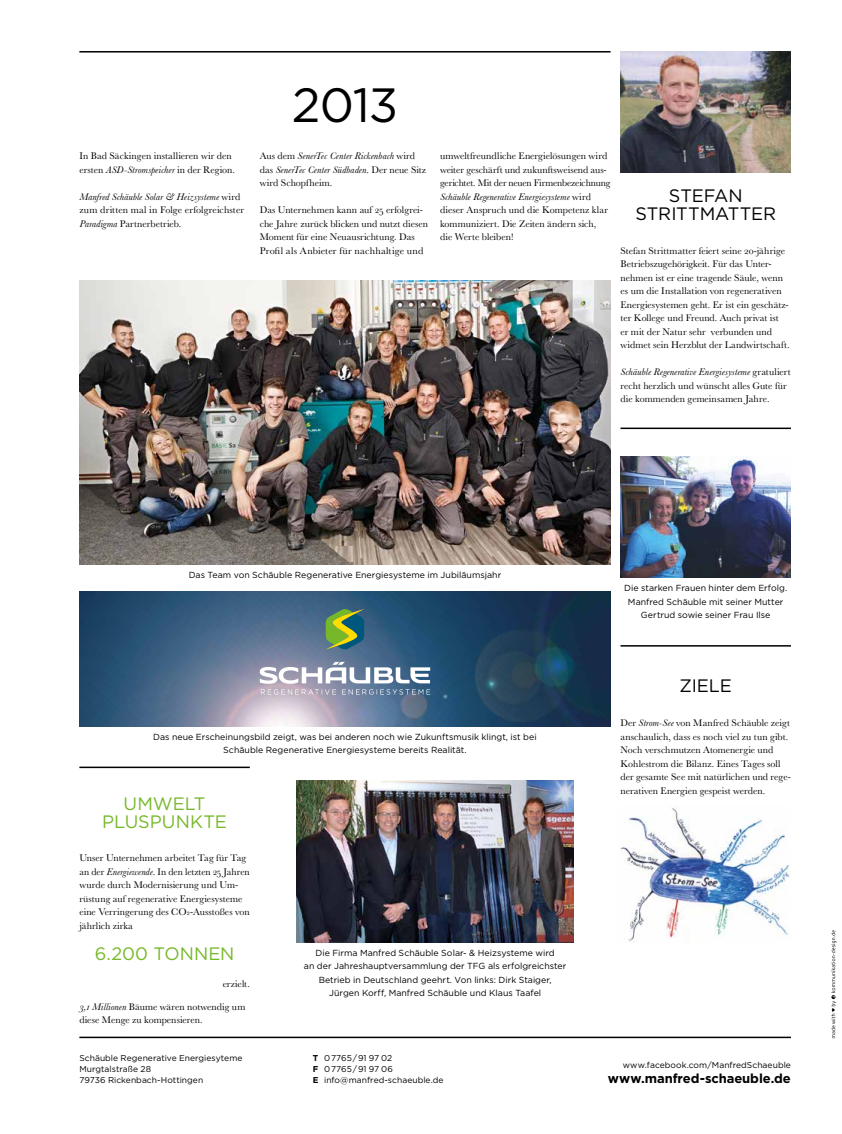
<style>
.page{position:relative;width:842px;height:1134px;background:#fff}
.page>*{position:absolute;margin:0;border:0;box-sizing:border-box;transform-origin:0 0}
.t1{font:48px "Gotham";color:#000}
.t2{font:18px/18px "Gotham";color:#76b82a}
.t3{font:18px/18px "Gotham";letter-spacing:-.01em;color:#000;text-align:center}
.t4{font:700 13px "Gotham";letter-spacing:-.005em;color:#000}
.t5{font:10px/13.5px "Baskerville MT Std";color:#000}
.t6{font:italic 10px/13.5px "Baskerville MT Std";letter-spacing:.015em;color:#000}
.t7{font:10px "Baskerville";color:#000}
.t8{font:8.8px/13.5px "Gotham";letter-spacing:.005em;color:#000;text-align:center}
.t9{font:8.5px/11px "Gotham";letter-spacing:.005em;color:#000}
.s1{font-style:italic}
.s2{font-style:normal}
.s3{font-weight:700}
</style>
<div class="page">
<img style="left:79px;top:591px;width:532px;height:135px">
<svg style="left:326px;top:608px;width:38px;height:42px;background:#64904f"></svg>
<svg style="left:260px;top:662px;width:170px;height:33px"></svg>
<img style="left:79px;top:281px;width:532px;height:283px">
<hr style="left:79px;top:51px;width:532px;height:2px;background:#000">
<hr style="left:620px;top:428px;width:171px;height:1px;background:#000">
<hr style="left:620px;top:645px;width:171px;height:2px;background:#000">
<hr style="left:79px;top:767px;width:171px;height:1px;background:#000">
<img style="left:297px;top:780px;width:276px;height:162px">
<img style="left:620px;top:51px;width:171px;height:122px">
<hr style="left:79px;top:1037px;width:712px;height:1px;background:#000">
<img style="left:620px;top:456px;width:171px;height:122px">
<img style="left:620px;top:808px;width:171px;height:134px">
<svg style="left:831px;top:930px;width:5px;height:108px"></svg>
<p class="t5" style="left:79px;top:149px;width:157px">In Bad Säckingen installieren wir den ersten <span class="s1">ASD-Stromspeicher</span> in der Region.</p>
<p class="t5" style="left:79px;top:190px;width:166px"><span class="s1">Manfred Schäuble Solar &amp; Heizsysteme</span> wird zum dritten mal in Folge erfolgreichster<br><span class="s1">Paradigma</span> Partnerbetrieb.</p>
<h1 class="t1" style="left:292px;top:78px;width:108px">2013</h1>
<p class="t6" style="left:260px;top:149px;width:168px"><span class="s2">Aus dem</span> SenerTec Center Rickenbach <span class="s2">wird das</span> SenerTec Center Südbaden<span class="s2">. Der neue Sitz wird Schopfheim.</span></p>
<p class="t5" style="left:260px;top:203px;width:170px">Das Unternehmen kann auf 25 erfolgrei&shy;che Jahre zurück blicken und nutzt diesen Moment für eine Neuausrichtung. Das Profil als Anbieter für nachhaltige und</p>
<p class="t5" style="left:440px;top:149px;width:172px">umweltfreundliche Energielösungen wird weiter geschärft und zukunftsweisend aus&shy;gerichtet. Mit der neuen Firmenbezeichnung <span class="s1">Schäuble Regenerative Energiesysteme</span> wird dieser Anspruch und die Kompetenz klar kommuniziert. Die Zeiten ändern sich, die Werte bleiben!</p>
<h2 class="t3" style="left:635px;top:187px;width:142px">Stefan<br>Strittmatter</h2>
<p class="t5" style="left:620px;top:244px;width:171px">Stefan Strittmatter feiert seine 20-jährige Betriebszugehörigkeit. Für das Unter&shy;nehmen ist er eine tragende Säule, wenn es um die Installation von regenerativen Energiesystemen geht. Er ist ein geschätz&shy;ter Kollege und Freund. Auch privat ist<br>er mit der Natur sehr verbunden und widmet sein Herzblut der Landwirtschaft.</p>
<p class="t5" style="left:620px;top:365px;width:172px"><span class="s1">Schäuble Regenerative Energiesysteme</span> gratuliert recht herzlich und wünscht alles Gute für die kommenden gemeinsamen Jahre.</p>
<p class="t8" style="left:189px;top:568px;width:314px">Das Team von Schäuble Regenerative Energiesysteme im Jubiläumsjahr</p>
<p class="t8" style="left:153px;top:730px;width:385px">Das neue Erscheinungsbild zeigt, was bei anderen noch wie Zukunftsmusik klingt, ist bei<br>Schäuble Regenerative Energiesysteme bereits Realität.</p>
<h2 class="t2" style="left:102px;top:794px;width:114px;text-indent:21px">Umwelt<br>PLUSPUNKTE</h2>
<p class="t5" style="left:79px;top:851px;width:172px">Unser Unternehmen arbeitet Tag für Tag an der <span class="s1">Energiewende</span>. In den letzten 25 Jahren wurde durch Modernisierung und Um&shy;rüstung auf regenerative Energiesysteme eine Verringerung des CO₂-Ausstoßes von jährlich zirka</p>
<h2 class="t2" style="left:95px;top:944px;width:138px">6.200 Tonn en</h2>
<p class="t7" style="left:223px;top:978px;width:29px">erzielt.</p>
<p class="t5" style="left:79px;top:1000px;width:167px"><span class="s1">3,1 Millionen</span> Bäume wären notwendig um diese Menge zu kompensieren.</p>
<p class="t8" style="left:304px;top:946px;width:264px">Die Firma Manfred Schäuble Solar- &amp; H eizsysteme wird<br>an der Jahreshauptversammlung der TFG als erfolgreichster Betrieb in Deutschland geehrt. Von links: Dirk Staiger, Jürgen Korff, Manfred Schäuble und Klaus Taafel</p>
<p class="t8" style="left:624px;top:581px;width:165px">Die starken Frauen hinter dem Erfolg.<br>Manfred Schäuble mit seiner Mutter<br>Gertrud sowie seiner Frau I lse</p>
<h2 class="t3" style="left:679px;top:676px;width:23px">ZIELE</h2>
<p class="t5" style="left:620px;top:716px;width:172px">Der <span class="s1">Strom-See</span> von Manfred Schäuble zeigt anschaulich, dass es noch viel zu tun gibt.<br>Noch verschmutzen Atomenergie und Kohlestrom die Bilanz. Eines Tages soll der gesamte See mit natürlichen und rege&shy;nerativen Energien gespeist werden.</p>
<p class="t9" style="left:79px;top:1052px;width:165px">Schäuble Regenerative Energiesyteme<br>Murgtalstraße 28<br>79736 Rickenbach-Hottingen</p>
<p class="t9" style="left:313px;top:1052px;width:132px"><span class="s3">T</span> 07765/91 97 02<br><span class="s3">F</span> 07765/91 97 06<br><span class="s3">E</span> info@manfred-schaeuble.de</p>
<p class="t9" style="left:623px;top:1059px;width:170px">www.facebook.com/ManfredSchaeuble</p>
<h3 class="t4" style="left:608px;top:1070px;width:185px">www.manfred-schaeuble.de</h3>
</div>
